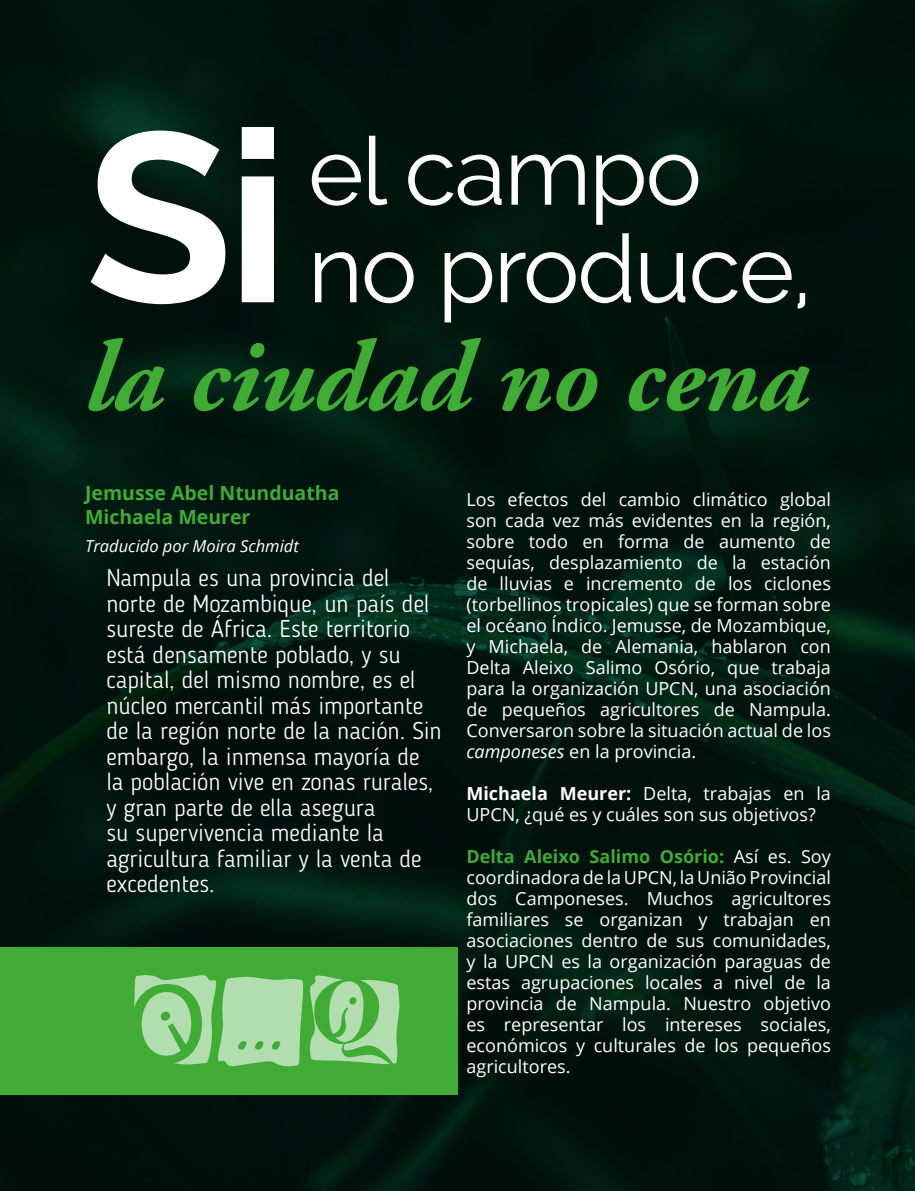
<style>
.page{position:relative;width:915px;height:1191px;background:#fff}
.page>*{position:absolute;margin:0;border:0;box-sizing:border-box;transform-origin:0 0}
.t1{font:700 240px "Raleway";color:#fff}
.t2{font:100.5px "Adobe Garamond Bold Italic Os F";color:#40ab35}
.t3{font:94.5px/97.5px "Raleway";letter-spacing:-.02em;color:#fff}
.t4{font:300 24px/25.5px "Blogger Sans";color:#fff}
.t5{font:700 19.5px/24px "Open Sans";color:#40ab35}
.t6{font:18px/21px "Open Sans";color:#fff;text-align:justify}
.t7{font:italic 16.5px "Open Sans";color:#fff}
.s1{font-style:italic}
.s2{font-weight:700}
.s3{font-weight:700;color:#40ab35}
</style>
<div class="page">
<img style="left:0;top:0;width:914px;height:1191px">
<img style="left:0;top:503px;width:1px;height:591px">
<div style="left:0;top:947px;width:457px;height:147px;background:#40ab35"></div>
<svg style="left:134px;top:975px;width:169px;height:91px"></svg>
<svg style="left:310px;top:975px;width:89px;height:89px"></svg>
<h1 class="t1" style="left:85px;top:81px;width:204px">Si</h1>
<h3 class="t3" style="left:308px;top:122px;width:505px">el campo no produce,</h3>
<h2 class="t2" style="left:85px;top:322px;width:724px">la ciudad no cena</h2>
<p class="t5" style="left:85px;top:480px;width:256px">Jemusse Abel Ntunduatha<br>Michaela Meurer</p>
<p class="t7" style="left:85px;top:535px;width:215px">Traducido por Moira Schmidt</p>
<p class="t4" style="left:106px;top:565px;width:337px">Nampula es una provincia del norte de Mozambique, un país del sureste de África. Este territorio está densamente poblado, y su capital, del mismo nombre, es el núcleo mercantil más importante de la región norte de la nación. Sin embargo, la inmensa mayoría de la población vive en zonas rurales, y gran parte de ella asegura<br>su supervivencia mediante la agricultura familiar y la venta de excedentes.</p>
<p class="t6" style="left:466px;top:488px;width:366px">Los efectos del cambio climático global son cada vez más evidentes en la región, sobre todo en forma de aumento de sequías, desplazamiento de la estación de lluvias e incremento de los ciclones (torbellinos tropicales) que se forman sobre el océano Índico. Jemusse, de Mozambique, y Michaela, de Alemania, hablaron con Delta Aleixo Salimo Osório, que trabaja para la organización UPCN, una asociación de pequeños agricultores de Nampula.<br>Conversaron sobre la situación actual de los <span class="s1">camponeses</span> en la provincia.</p>
<p class="t6" style="left:466px;top:782px;width:366px"><span class="s2">Michaela Meurer:</span> Delta, trabajas en la<br>UPCN, ¿qué es y cuáles son sus objetivos?</p>
<p class="t6" style="left:466px;top:845px;width:366px"><span class="s3">Delta Aleixo Salimo Osório:</span> Así es. Soy coordinadora de la UPCN, la União Provincial dos Camponeses. Muchos agricultores familiares se organizan y trabajan en asociaciones dentro de sus comunidades, y la UPCN es la organización paraguas de estas agrupaciones locales a nivel de la provincia de Nampula. Nuestro objetivo es representar los intereses sociales, económicos y culturales de los pequeños agricultores.</p>
</div>
